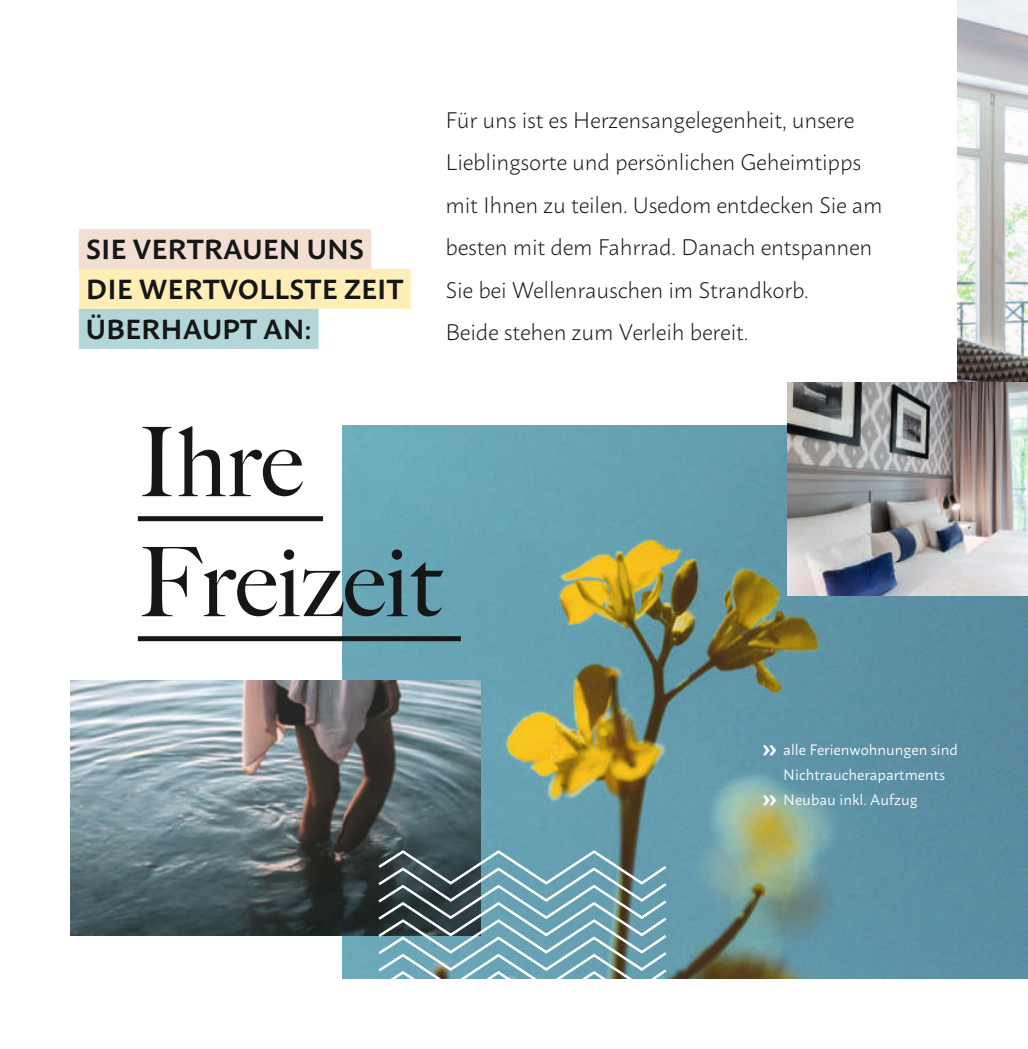
<style>
.page{position:relative;width:1028px;height:1049px;background:#fff}
.page>*{position:absolute;margin:0;border:0;box-sizing:border-box;transform-origin:0 0}
.t1{font:500 96.25px/120px "Big Caslon";color:#151616}
.t2{font:600 27.5px/40px "Macho";color:#151616}
.t3{font:300 22.5px/42.5px "Macho";letter-spacing:-.01em;color:#151616}
.t4{font:15px "Macho";color:#fff}
.s1{font-weight:600;font-size:27.5px}
</style>
<div class="page">
<img style="left:957px;top:0;width:71px;height:383px">
<img style="left:343px;top:425px;width:685px;height:553px">
<img style="left:787px;top:383px;width:241px;height:212px">
<img style="left:71px;top:680px;width:409px;height:255px">
<svg style="left:375px;top:849px;width:294px;height:130px;background:#7196a0"></svg>
<div style="left:138px;top:516px;width:185px;height:5px;background:#151616"></div>
<div style="left:138px;top:636px;width:323px;height:5px;background:#151616"></div>
<div style="left:79px;top:229px;width:292px;height:40px;background:#f3ded3"></div>
<div style="left:79px;top:269px;width:332px;height:40px;background:#ffefb7"></div>
<div style="left:79px;top:309px;width:239px;height:40px;background:#b3d6d9"></div>
<p class="t2" style="left:86px;top:227px;width:319px">SIE VERTRAUEN UNS<br>DIE WERTVOLLSTE ZEIT<br>ÜBERHAUPT AN:</p>
<p class="t3" style="left:445px;top:96px;width:438px">Für uns ist es Herzensangelegenheit, unsere Lieblingsorte und persönlichen Geheimtipps mit Ihnen zu teilen. Usedom entdecken Sie am besten mit dem Fahrrad. Danach entspannen Sie bei Wellenrauschen im Strandkorb.<br>Beide stehen zum Verleih bereit.</p>
<h1 class="t1" style="left:138px;top:398px;width:304px">Ihre<br>Freizeit</h1>
<p class="t4" style="left:762px;top:737px;width:197px"><span class="s1">»</span> alle Ferienwohnungen sind</p>
<p class="t4" style="left:783px;top:762px;width:163px">Nichtraucherapartments</p>
<p class="t4" style="left:762px;top:787px;width:157px"><span class="s1">»</span> Neubau inkl. Aufzug</p>
</div>
